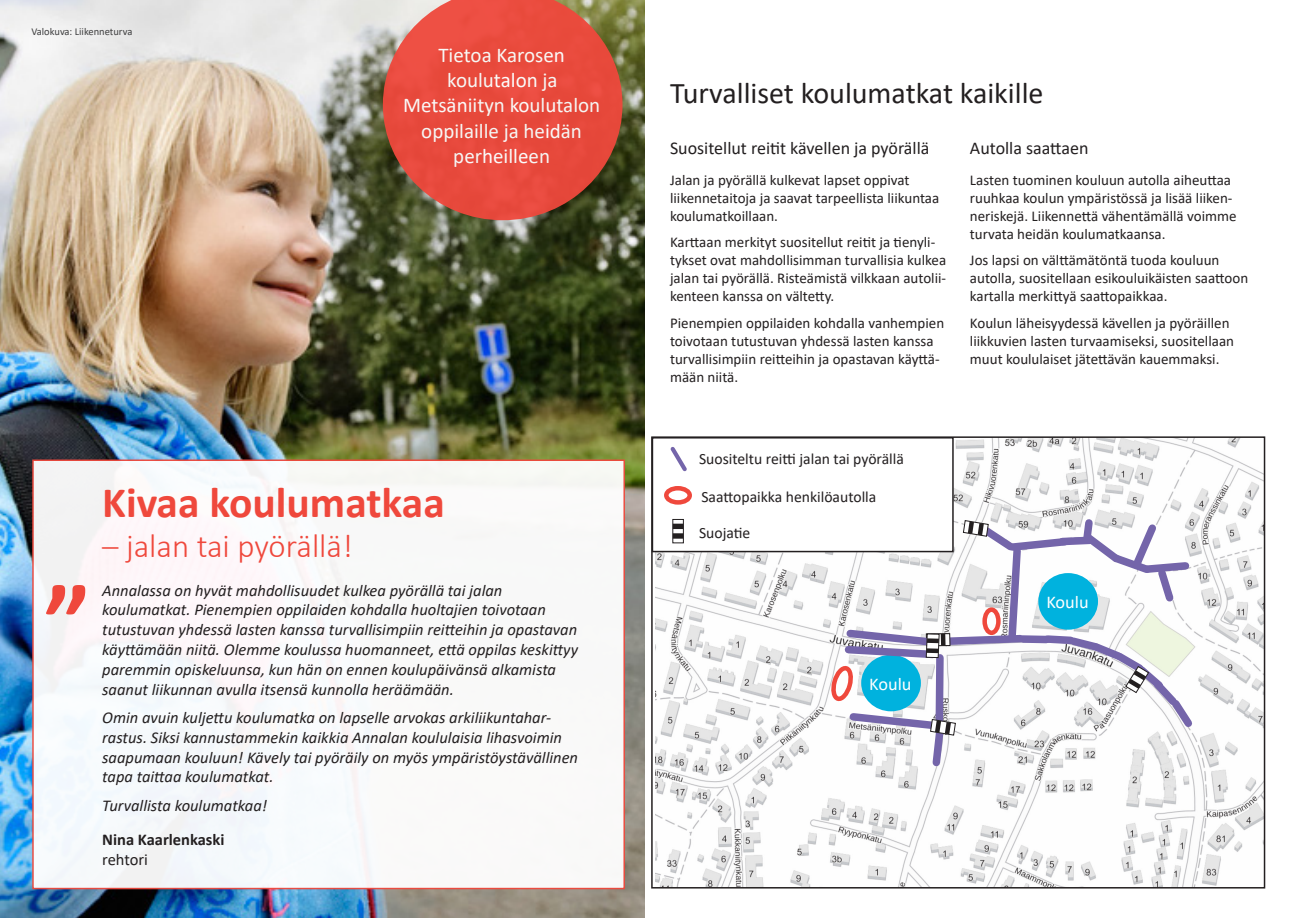
<style>
.page{position:relative;width:1289px;height:919px;background:#fff}
.page>*{position:absolute;margin:0;border:0;box-sizing:border-box;transform-origin:0 0}
.t1{font:700 105px "Calibri";color:#ef483c}
.t2{font:700 43.5px "Calibri";color:#ef483c}
.t3{font:300 33px "Calibri";color:#ef483c}
.t4{font:30px "Calibri";color:#231f20}
.t5{font:21px/25.2px "Calibri";color:#fff;text-align:center}
.alaotsikko{font:18px "Calibri";color:#231f20}
.alaotsikko-2{font:18px "Calibri";color:#fff}
.tervehdys{font:italic 16.5px/19.8px "Calibri";color:#231f20}
.t6{font:700 16.5px/19.8px "Calibri";color:#231f20}
.alaotsikko-3{font:15.6px "Calibri";color:#231f20}
.leipä{font:15px/18px "Calibri";color:#231f20}
.t7{font:10.5px "Calibri";color:#3e3e3f}
.s1{font-weight:400}
</style>
<div class="page">
<img style="left:0;top:0;width:644px;height:917px">
<div style="left:32px;top:459px;width:593px;height:430px;background:#fff;border:2px solid #ef483c"></div>
<img style="left:655px;top:439px;width:607px;height:446px">
<svg style="left:383px;top:0;width:239px;height:220px;background:#d15241"></svg>
<div style="left:652px;top:438px;width:300px;height:113px;background:#fff"></div>
<div style="left:651px;top:437px;width:302px;height:115px;border:2px solid #231f20"></div>
<svg style="left:670px;top:447px;width:17px;height:25px"></svg>
<div style="left:672px;top:519px;width:11px;height:24px;border:1px solid #231f20"></div>
<div style="left:672px;top:523px;width:11px;height:6px;background:#231f20"></div>
<div style="left:672px;top:533px;width:11px;height:5px;background:#231f20"></div>
<svg style="left:826px;top:514px;width:372px;height:256px"></svg>
<div style="left:664px;top:486px;width:28px;height:18px;border:4px solid #ef483c;border-radius:50%"></div>
<div style="left:982px;top:607px;width:18px;height:28px;border:4px solid #ef483c;border-radius:50%"></div>
<p class="t7" style="left:31px;top:24px;width:102px">Valokuva: Liikenneturva</p>
<h3 class="t5" style="left:403px;top:42px;width:199px">Tietoa Karosen koulutalon ja<br>Metsäniityn koulutalon oppilaille ja heidän perheilleen</h3>
<p class="t1" style="left:45px;top:547px;width:47px">”</p>
<p class="t2" style="left:102px;top:471px;width:344px">Kivaa koulumatkaa</p>
<p class="t3" style="left:102px;top:526px;width:252px">– jalan tai pyörällä!</p>
<p class="tervehdys" style="left:102px;top:579px;width:477px">Annalassa on hyvät mahdollisuudet kulkea pyörällä tai jalan koulumatkat. Pienempien oppilaiden kohdalla huoltajien toivotaan tutustuvan yhdessä lasten kanssa turvallisimpiin reitteihin ja opastavan käyttämään niitä. Olemme koulussa huomanneet, että oppilas keskittyy paremmin opiskeluunsa, kun hän on ennen koulupäivänsä alkamista saanut liikunnan avulla itsensä kunnolla heräämään.</p>
<p class="tervehdys" style="left:102px;top:706px;width:477px">Omin avuin kuljettu koulumatka on lapselle arvokas arkiliikuntahar&shy;rastus. Siksi kannustammekin kaikkia Annalan koululaisia lihasvoimin saapumaan kouluun! Kävely tai pyöräily on myös ympäristöystävällinen tapa taittaa koulumatkat.</p>
<p class="tervehdys" style="left:102px;top:794px;width:167px">Turvallista koulumatkaa!</p>
<p class="t6" style="left:102px;top:829px;width:124px">Nina Kaarlenkaski <span class="s1">rehtori</span></p>
<p class="t4" style="left:670px;top:72px;width:375px">Turvalliset koulumatkat kaikille</p>
<p class="alaotsikko" style="left:670px;top:135px;width:261px">Suositellut reitit kävellen ja pyörällä</p>
<p class="leipä" style="left:670px;top:170px;width:271px">Jalan ja pyörällä kulkevat lapset oppivat liikennetaitoja ja saavat tarpeellista liikuntaa koulumatkoillaan.</p>
<p class="leipä" style="left:670px;top:233px;width:278px">Karttaan merkityt suositellut reitit ja tienyli&shy;tykset ovat mahdollisimman turvallisia kulkea jalan tai pyörällä. Risteämistä vilkkaan autolii&shy;kenteen kanssa on vältetty.</p>
<p class="leipä" style="left:670px;top:313px;width:276px">Pienempien oppilaiden kohdalla vanhempien toivotaan tutustuvan yhdessä lasten kanssa turvallisimpiin reitteihin ja opastavan käyttä&shy;mään niitä.</p>
<p class="alaotsikko" style="left:969px;top:135px;width:120px">Autolla saattaen</p>
<p class="leipä" style="left:969px;top:170px;width:268px">Lasten tuominen kouluun autolla aiheuttaa ruuhkaa koulun ympäristössä ja lisää liiken&shy;neriskejä. Liikennettä vähentämällä voimme turvata heidän koulumatkaansa.</p>
<p class="leipä" style="left:969px;top:251px;width:280px">Jos lapsi on välttämätöntä tuoda kouluun autolla, suositellaan esikouluikäisten saattoon kartalla merkittyä saattopaikkaa.</p>
<p class="leipä" style="left:969px;top:313px;width:266px">Koulun läheisyydessä kävellen ja pyöräillen liikkuvien lasten turvaamiseksi, suositellaan muut koululaiset jätettävän kauemmaksi.</p>
<p class="alaotsikko-3" style="left:699px;top:448px;width:206px">Suositeltu reitti jalan tai pyörällä</p>
<p class="alaotsikko-3" style="left:701px;top:485px;width:176px">Saattopaikka henkilöautolla</p>
<p class="alaotsikko-3" style="left:699px;top:522px;width:53px">Suojatie</p>
<p class="alaotsikko-2" style="left:869px;top:671px;width:44px">Koulu</p>
<p class="alaotsikko-2" style="left:1046px;top:589px;width:44px">Koulu</p>
</div>
